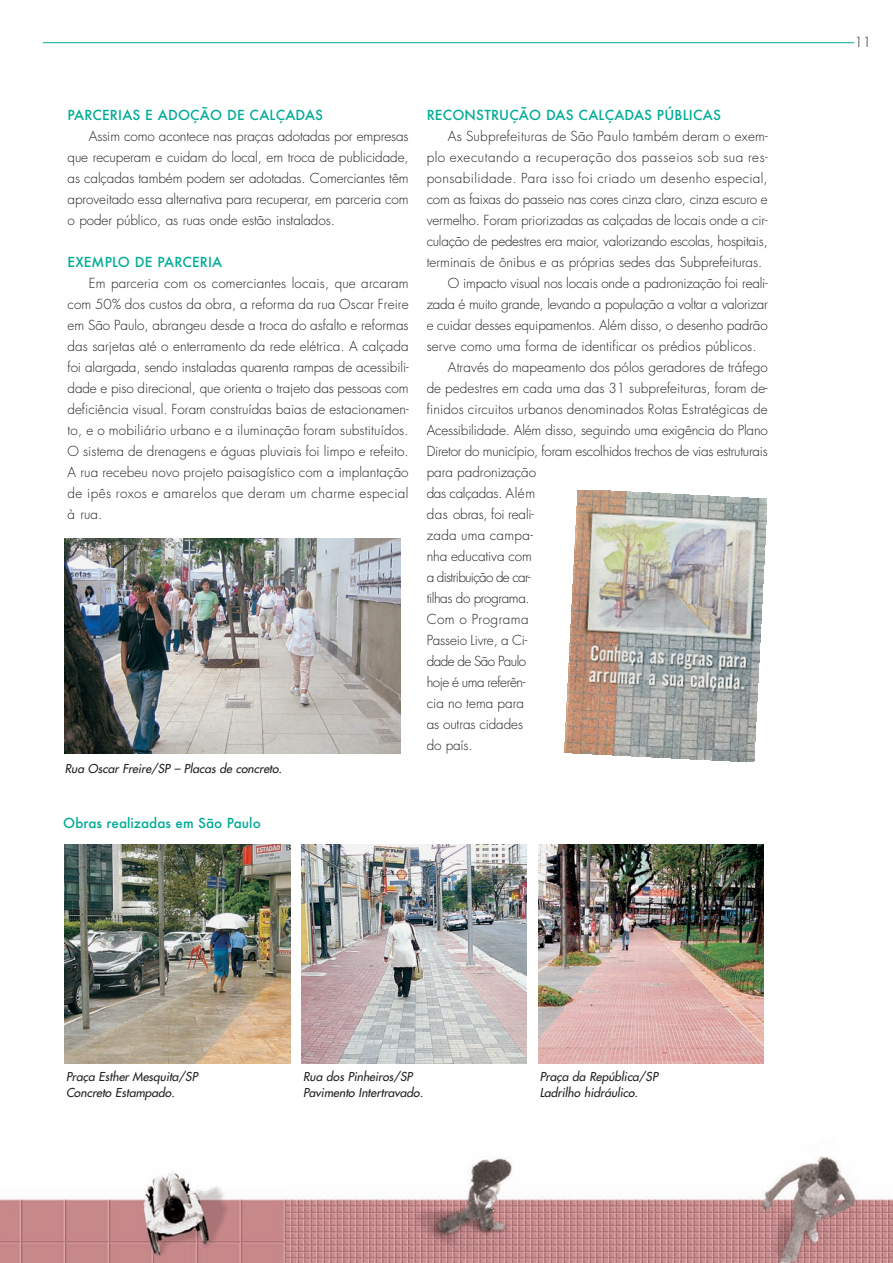
<style>
.page{position:relative;width:893px;height:1263px;background:#fff}
.page>*{position:absolute;margin:0;border:0;box-sizing:border-box;transform-origin:0 0}
.t1{font:300 13.5px/21px "Futura";letter-spacing:-.005em;color:#231f20;text-align:justify}
.t2{font:500 13.5px "Futura";letter-spacing:.01em;color:#00ab95}
.t3{font:300 13.5px "Futura";letter-spacing:.03em;color:#231f20}
.t4{font:300 13.5px "Futura";letter-spacing:.035em;color:#231f20}
.t5{font:300 13.5px "Futura";letter-spacing:.02em;color:#231f20}
.t6{font:300 13.5px "Futura";letter-spacing:-.03em;color:#231f20}
.t7{font:300 13.5px "Futura";letter-spacing:-.05em;color:#231f20}
.t8{font:300 13.5px "Futura";letter-spacing:-.035em;color:#231f20}
.t9{font:300 13.5px "Futura";letter-spacing:.025em;color:#231f20}
.t10{font:italic 12px/16.4px "Futura";color:#231f20}
</style>
<div class="page">
<img style="left:0;top:42px;width:893px;height:1221px">
<p class="t2" style="left:68px;top:109px;width:257px">PARCERIAS E ADOÇÃO DE CALÇADAS</p>
<p class="t1" style="left:68px;top:127px;width:343px;text-indent:21px">Assim como acontece nas praças adotadas por empresas que recuperam e cuidam do local, em troca de publicidade, as calçadas também podem ser adotadas. Comerciantes têm aproveitado essa alternativa para recuperar, em parceria com o poder público, as ruas onde estão instalados.</p>
<p class="t2" style="left:68px;top:256px;width:156px">EXEMPLO DE PARCERIA</p>
<p class="t1" style="left:68px;top:274px;width:343px;text-indent:21px">Em parceria com os comerciantes locais, que arcaram com 50% dos custos da obra, a reforma da rua Oscar Freire em São Paulo, abrangeu desde a troca do asfalto e reformas das sarjetas até o enterramento da rede elétrica. A calçada foi alargada, sendo instaladas quarenta rampas de acessibili&shy;dade e piso direcional, que orienta o trajeto das pessoas com deficiência visual. Foram construídas baias de estacionamen&shy;to, e o mobiliário urbano e a iluminação foram substituídos.<br>O sistema de drenagens e águas pluviais foi limpo e refeito.<br>A rua recebeu novo projeto paisagístico com a implantação de ipês roxos e amarelos que deram um charme especial à rua.</p>
<p class="t10" style="left:65px;top:761px;width:221px">Rua Oscar Freire/SP – Placas de concreto.</p>
<p class="t2" style="left:63px;top:817px;width:199px">Obras realizadas em São Paulo</p>
<p class="t2" style="left:427px;top:109px;width:296px">RECONSTRUÇÃO DAS CALÇADAS PÚBLICAS</p>
<p class="t5" style="left:448px;top:130px;width:321px">As Subprefeituras de São Paulo também deram o exem-</p>
<p class="t4" style="left:427px;top:151px;width:343px">plo executando a recuperação dos passeios sob sua res-</p>
<p class="t3" style="left:427px;top:172px;width:343px">ponsabilidade. Para isso foi criado um desenho especial,</p>
<p class="t1" style="left:427px;top:190px;width:343px">com as faixas do passeio nas cores cinza claro, cinza escuro e</p>
<p class="t1" style="left:427px;top:211px;width:343px">vermelho. Foram priorizadas as calçadas de locais onde a cir-</p>
<p class="t1" style="left:427px;top:232px;width:343px">culação de pedestres era maior, valorizando escolas, hospitais,</p>
<p class="t1" style="left:427px;top:253px;width:337px">terminais de ônibus e as próprias sedes das Subprefeituras.</p>
<p class="t1" style="left:448px;top:274px;width:321px">O impacto visual nos locais onde a padronização foi reali-</p>
<p class="t1" style="left:427px;top:295px;width:343px">zada é muito grande, levando a população a voltar a valorizar</p>
<p class="t1" style="left:427px;top:316px;width:343px">e cuidar desses equipamentos. Além disso, o desenho padrão</p>
<p class="t1" style="left:427px;top:337px;width:331px">serve como uma forma de identificar os prédios públicos.</p>
<p class="t1" style="left:448px;top:358px;width:321px">Através do mapeamento dos pólos geradores de tráfego</p>
<p class="t1" style="left:427px;top:379px;width:343px">de pedestres em cada uma das 31 subprefeituras, foram de-</p>
<p class="t1" style="left:427px;top:400px;width:343px">finidos circuitos urbanos denominados Rotas Estratégicas de</p>
<p class="t1" style="left:427px;top:421px;width:343px">Acessibilidade. Além disso, seguindo uma exigência do Plano</p>
<p class="t1" style="left:427px;top:442px;width:343px">Diretor do município, foram escolhidos trechos de vias estruturais</p>
<p class="t1" style="left:427px;top:463px;width:111px">para padronização</p>
<p class="t1" style="left:427px;top:484px;width:110px">das calçadas. Além</p>
<p class="t1" style="left:427px;top:505px;width:109px">das obras, foi reali-</p>
<p class="t9" style="left:427px;top:529px;width:108px">zada uma campa-</p>
<p class="t1" style="left:427px;top:547px;width:107px">nha educativa com</p>
<p class="t7" style="left:427px;top:571px;width:106px">a distribuição de car-</p>
<p class="t6" style="left:427px;top:592px;width:104px">tilhas do programa.</p>
<p class="t3" style="left:427px;top:613px;width:103px">Com o Programa</p>
<p class="t1" style="left:427px;top:631px;width:102px">Passeio Livre, a Ci-</p>
<p class="t8" style="left:427px;top:655px;width:101px">dade de São Paulo</p>
<p class="t6" style="left:427px;top:676px;width:100px">hoje é uma referên-</p>
<p class="t1" style="left:427px;top:694px;width:99px">cia no tema para</p>
<p class="t1" style="left:427px;top:715px;width:98px">as outras cidades</p>
<p class="t1" style="left:427px;top:736px;width:47px">do país.</p>
<p class="t1" style="left:854px;top:33px;width:18px">11</p>
<p class="t10" style="left:66px;top:1069px;width:135px">Praça Esther Mesquita/SP<br>Concreto Estampado.</p>
<p class="t10" style="left:303px;top:1069px;width:124px">Rua dos Pinheiros/SP<br>Pavimento Intertravado.</p>
<p class="t10" style="left:540px;top:1069px;width:122px">Praça da República/SP<br>Ladrilho hidráulico.</p>
</div>
